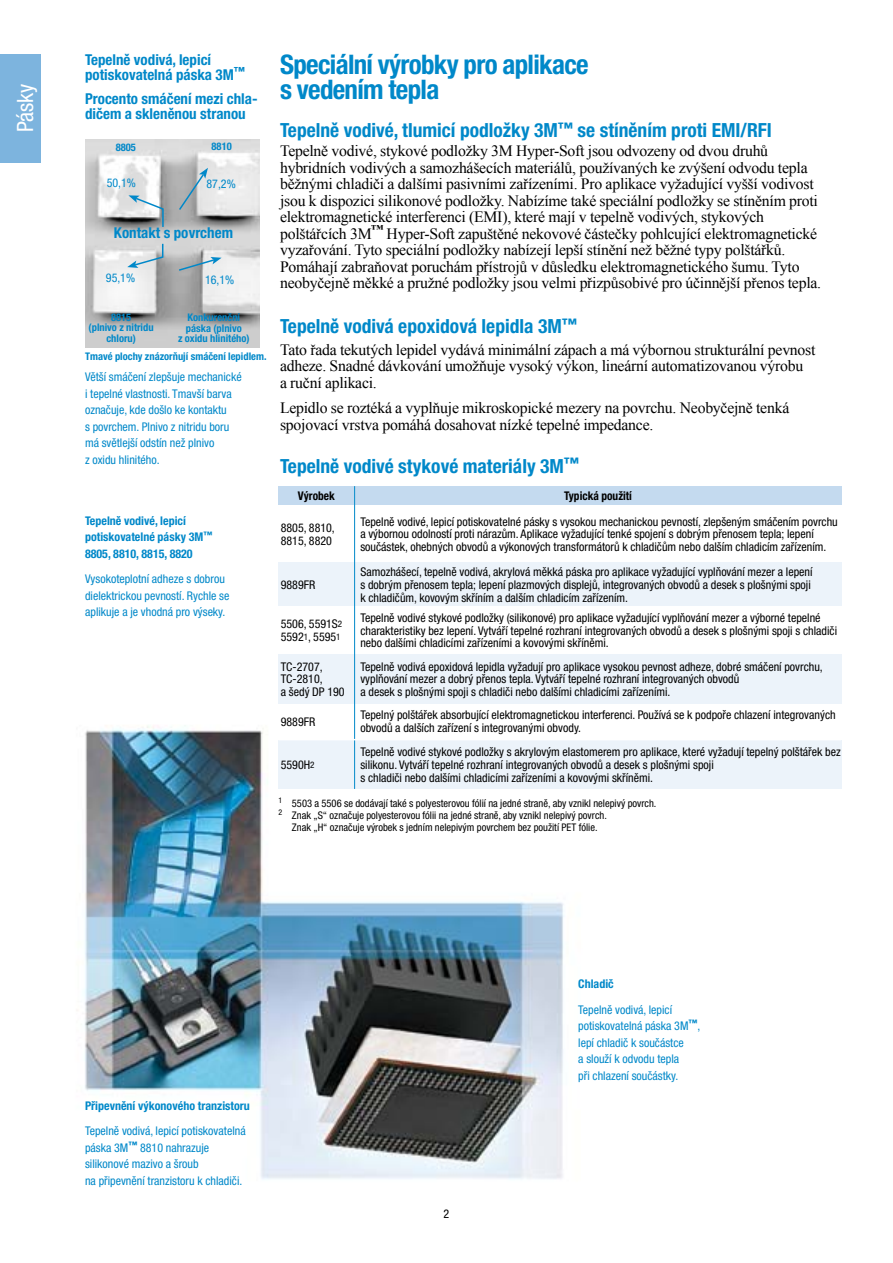
<style>
.page{position:relative;width:893px;height:1263px;background:#fff}
.page>*{position:absolute;margin:0;border:0;box-sizing:border-box;transform-origin:0 0}
.t1{font:700 condensed 27px/25.5px "Helvetica Neue LT Pro";letter-spacing:-.025em;color:#0088c9}
.t2{font:condensed 22.5px "Helvetica Neue LT Pro";letter-spacing:-.005em;color:#fff}
.t3{font:700 condensed 19.5px "Helvetica Neue LT Pro";color:#0088c9}
.t4{font:15.75px/16.5px "Times New Roman";letter-spacing:-.015em;color:#000}
.t5{font:700 condensed 15px/15px "Helvetica Neue LT Pro";color:#0088c9}
.t6{font:condensed 12px/12.8px "Helvetica Neue LT Pro";color:#000}
.t7{font:condensed 12px/16.5px "Helvetica Neue LT Pro";color:#0088c9}
.t8{font:700 condensed 12px/16.5px "Helvetica Neue LT Pro";color:#0088c9}
.t9{font:700 condensed 12px "Helvetica Neue LT Pro";color:#000;scale:.95 1}
.t10{font:condensed 10.5px "Helvetica Neue LT Pro";color:#000}
.t11{font:700 condensed 10.5px/10.5px "Helvetica Neue LT Pro";color:#0088c9;text-align:center}
.s1{font-size:9px}
</style>
<div class="page">
<img style="left:77px;top:725px;width:487px;height:454px">
<img style="left:85px;top:140px;width:174px;height:207px">
<svg style="left:128px;top:195px;width:36px;height:33px"></svg>
<svg style="left:127px;top:242px;width:37px;height:26px"></svg>
<svg style="left:178px;top:168px;width:30px;height:44px"></svg>
<svg style="left:177px;top:257px;width:45px;height:15px"></svg>
<div style="left:0;top:54px;width:41px;height:108px;background:#7db4de"></div>
<div style="left:279px;top:486px;width:75px;height:19px;background:#c4daef"></div>
<div style="left:355px;top:486px;width:486px;height:19px;background:#c4daef"></div>
<div style="left:279px;top:563px;width:75px;height:44px;background:#ecf3fa"></div>
<div style="left:355px;top:563px;width:486px;height:44px;background:#ecf3fa"></div>
<div style="left:279px;top:654px;width:75px;height:50px;background:#ecf3fa"></div>
<div style="left:355px;top:654px;width:486px;height:50px;background:#ecf3fa"></div>
<div style="left:279px;top:704px;width:75px;height:35px;background:#fff"></div>
<div style="left:355px;top:704px;width:486px;height:35px;background:#fff"></div>
<div style="left:279px;top:740px;width:75px;height:49px;background:#ecf3fa"></div>
<div style="left:355px;top:740px;width:486px;height:49px;background:#ecf3fa"></div>
<hr style="left:354px;top:486px;width:1px;height:303px;background:#0088c9">
<hr style="left:279px;top:739px;width:562px;height:1px;background:#fff">
<h2 class="t2" style="left:12px;top:132px;width:50px;rotate:-90deg">Pásky</h2>
<p class="t5" style="left:85px;top:52px;width:161px">Tepelně vodivá, lepicí potiskovatelná páska 3M<sup>™</sup></p>
<p class="t5" style="left:85px;top:91px;width:174px">Procento smáčení mezi chla&shy;dičem a skleněnou stranou</p>
<h1 class="t1" style="left:280px;top:51px;width:310px">Speciální výrobky pro aplikace s vedením tepla</h1>
<h3 class="t3" style="left:280px;top:119px;width:493px">Tepelně vodivé, tlumicí podložky 3M<sup>™</sup> se stíněním proti EMI/RFI</h3>
<p class="t11" style="left:116px;top:142px;width:22px">8805</p>
<p class="t11" style="left:212px;top:141px;width:22px">8810</p>
<p class="t4" style="left:280px;top:142px;width:543px">Tepelně vodivé, stykové podložky 3M Hyper-Soft jsou odvozeny od dvou druhů hybridních vodivých a samozhášecích materiálů, používaných ke zvýšení odvodu tepla běžnými chladiči a dalšími pasivními zařízeními. Pro aplikace vyžadující vyšší vodivost jsou k dispozici silikonové podložky. Nabízíme také speciální podložky se stíněním proti elektromagnetické interferenci (EMI), které mají v tepelně vodivých, stykových polštářcích 3M<sup>™</sup> Hyper-Soft zapuštěné nekovové částečky pohlcující elektromagnetické vyzařování. Tyto speciální podložky nabízejí lepší stínění než běžné typy polštářků.<br>Pomáhají zabraňovat poruchám přístrojů v důsledku elektromagnetického šumu. Tyto neobyčejně měkké a pružné podložky jsou velmi přizpůsobivé pro účinnější přenos tepla.</p>
<p class="t7" style="left:107px;top:174px;width:31px">50,1%</p>
<p class="t7" style="left:207px;top:175px;width:31px">87,2%</p>
<p class="t5" style="left:114px;top:225px;width:121px">Kontakt s povrchem</p>
<p class="t7" style="left:106px;top:269px;width:31px">95,1%</p>
<p class="t7" style="left:205px;top:271px;width:31px">16,1%</p>
<p class="t11" style="left:89px;top:312px;width:67px">8815<br>(plnivo z nitridu chloru)</p>
<p class="t11" style="left:85px;top:351px;width:183px">Tmavé plochy znázorňují smáčení lepidlem.</p>
<p class="t11" style="left:178px;top:312px;width:73px">Konkurenční páska (plnivo<br>z oxidu hlinitého)</p>
<p class="t7" style="left:85px;top:369px;width:158px">Větší smáčení zlepšuje mechanické i tepelné vlastnosti. Tmavší barva označuje, kde došlo ke kontaktu<br>s povrchem. Plnivo z nitridu boru má světlejší odstín než plnivo<br>z oxidu hlinitého.</p>
<p class="t8" style="left:85px;top:512px;width:129px">Tepelně vodivé, lepicí potiskovatelné pásky 3M<sup>™<br></sup>8805, 8810, 8815, 8820</p>
<p class="t7" style="left:85px;top:571px;width:146px">Vysokoteplotní adheze s dobrou dielektrickou pevností. Rychle se aplikuje a je vhodná pro výseky.</p>
<h3 class="t3" style="left:280px;top:315px;width:298px">Tepelně vodivá epoxidová lepidla 3M<sup>™</sup></h3>
<h3 class="t4" style="left:280px;top:341px;width:537px">Tato řada tekutých lepidel vydává minimální zápach a má výbornou strukturální pevnost adheze. Snadné dávkování umožňuje vysoký výkon, lineární automatizovanou výrobu<br>a ruční aplikaci.</h3>
<h3 class="t4" style="left:280px;top:400px;width:511px">Lepidlo se roztéká a vyplňuje mikroskopické mezery na povrchu. Neobyčejně tenká spojovací vrstva pomáhá dosahovat nízké tepelné impedance.</h3>
<h3 class="t3" style="left:280px;top:454px;width:301px">Tepelně vodivé stykové materiály 3M<sup>™</sup></h3>
<p class="t9" style="left:298px;top:488px;width:40px">Výrobek</p>
<p class="t9" style="left:564px;top:488px;width:73px">Typická použití</p>
<p class="t6" style="left:281px;top:521px;width:56px">8805, 8810,<br>8815, 8820</p>
<p class="t6" style="left:360px;top:515px;width:479px">Tepelně vodivé, lepicí potiskovatelné pásky s vysokou mechanickou pevností, zlepšeným smáčením povrchu a výbornou odolností proti nárazům. Aplikace vyžadující tenké spojení s dobrým přenosem tepla; lepení součástek, ohebných obvodů a výkonových transformátorů k chladičům nebo dalším chladicím zařízením.</p>
<p class="t6" style="left:281px;top:578px;width:36px">9889FR</p>
<p class="t6" style="left:360px;top:566px;width:454px">Samozhášecí, tepelně vodivá, akrylová měkká páska pro aplikace vyžadující vyplňování mezer a lepení s dobrým přenosem tepla; lepení plazmových displejů, integrovaných obvodů a desek s plošnými spoji k chladičům, kovovým skříním a dalším chladicím zařízením.</p>
<p class="t6" style="left:281px;top:618px;width:63px">5506, 5591S<span class="s1">2<br></span>5592<span class="s1">1</span>, 5595<span class="s1">1</span></p>
<p class="t6" style="left:360px;top:611px;width:478px">Tepelně vodivé stykové podložky (silikonové) pro aplikace vyžadující vyplňování mezer a výborné tepelné charakteristiky bez lepení. Vytváří tepelné rozhraní integrovaných obvodů a desek s plošnými spoji s chladiči nebo dalšími chladicími zařízeními a kovovými skříněmi.</p>
<p class="t6" style="left:281px;top:660px;width:66px">TC-2707,<br>TC-2810,<br>a šedý DP 190</p>
<p class="t6" style="left:360px;top:660px;width:464px">Tepelně vodivá epoxidová lepidla vyžadují pro aplikace vysokou pevnost adheze, dobré smáčení povrchu, vyplňování mezer a dobrý přenos tepla. Vytváří tepelné rozhraní integrovaných obvodů<br>a desek s plošnými spoji s chladiči nebo dalšími chladicími zařízeními.</p>
<p class="t6" style="left:281px;top:715px;width:36px">9889FR</p>
<p class="t6" style="left:360px;top:709px;width:477px">Tepelný polštářek absorbující elektromagnetickou interferenci. Používá se k podpoře chlazení integrovaných obvodů a dalších zařízení s integrovanými obvody.</p>
<p class="t6" style="left:281px;top:758px;width:35px">5590H<span class="s1">2</span></p>
<p class="t6" style="left:360px;top:745px;width:482px">Tepelně vodivé stykové podložky s akrylovým elastomerem pro aplikace, které vyžadují tepelný polštářek bez silikonu. Vytváří tepelné rozhraní integrovaných obvodů a desek s plošnými spoji<br>s chladiči nebo dalšími chladicími zařízeními a kovovými skříněmi.</p>
<p class="t10" style="left:279px;top:797px;width:379px"><sup>1</sup> 5503 a 5506 se dodávají také s polyesterovou fólií na jedné straně, aby vznikl nelepivý povrch.</p>
<p class="t10" style="left:279px;top:809px;width:330px"><sup>2</sup> Znak „S“ označuje polyesterovou fólii na jedné straně, aby vznikl nelepivý povrch.</p>
<p class="t10" style="left:292px;top:821px;width:307px">Znak „H“ označuje výrobek s jedním nelepivým povrchem bez použití PET fólie.</p>
<p class="t8" style="left:85px;top:1097px;width:166px">Připevnění výkonového tranzistoru</p>
<p class="t7" style="left:85px;top:1122px;width:162px">Tepelně vodivá, lepicí potiskovatelná páska 3M<sup>™</sup> 8810 nahrazuje silikonové mazivo a šroub<br>na připevnění tranzistoru k chladiči.</p>
<p class="t6" style="left:444px;top:1207px;width:7px">2</p>
<p class="t8" style="left:578px;top:976px;width:37px">Chladič</p>
<p class="t7" style="left:578px;top:1001px;width:123px">Tepelně vodivá, lepicí potiskovatelná páska 3M<sup>™</sup>, lepí chladič k součástce<br>a slouží k odvodu tepla<br>při chlazení součástky.</p>
</div>
